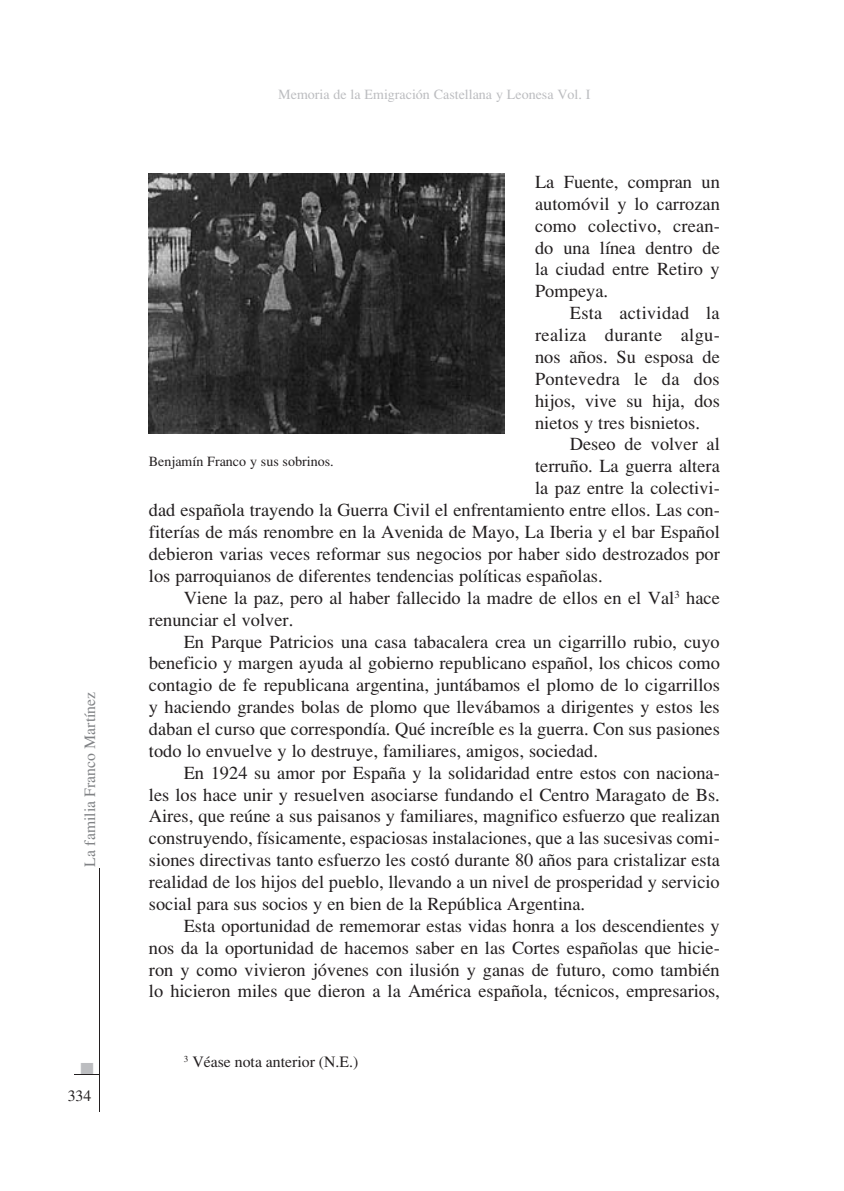
<style>
.page{position:relative;width:844px;height:1191px;background:#fff}
.page>*{position:absolute;margin:0;border:0;box-sizing:border-box;transform-origin:0 0}
.t1{font:18.38px/21.9px "Times";color:#231f20;text-align:justify}
.t2{font:17.5px "Zapf Dingbats ITC";color:#bcbdc0}
.t3{font:15.75px "Times";color:#231f20}
.t4{font:15.75px "Times";color:#808285}
.t5{font:14px "Times";color:#bcbdc0}
.t6{font:14px "Times";color:#231f20}
</style>
<div class="page">
<svg style="left:74px;top:1074px;width:25px;height:1px"></svg>
<hr style="left:99px;top:868px;width:1px;height:243px;background:#231f20">
<img style="left:149px;top:174px;width:355px;height:260px">
<p class="t4" style="left:81px;top:866px;width:176px;rotate:-90deg">La familia Franco Martínez</p>
<p class="t2" style="left:80px;top:1060px;width:15px">■</p>
<p class="t3" style="left:68px;top:1087px;width:25px">334</p>
<p class="t5" style="left:278px;top:86px;width:313px">Memoria de la Emigración Castellana y Leonesa Vol. I</p>
<p class="t1" style="left:535px;top:171px;width:186px">La Fuente, compran un automóvil y lo carrozan como colectivo, crean&shy;do una línea dentro de la ciudad entre Retiro y Pompeya.</p>
<p class="t1" style="left:535px;top:302px;width:186px;text-indent:35px">Esta actividad la realiza durante algu&shy;nos años. Su esposa de Pontevedra le da dos hijos, vive su hija, dos nietos y tres bisnietos.</p>
<p class="t1" style="left:569px;top:433px;width:151px">Deseo de volver al</p>
<p class="t1" style="left:535px;top:455px;width:186px">terruño. La guerra altera</p>
<p class="t1" style="left:535px;top:477px;width:186px">la paz entre la colectivi-</p>
<p class="t1" style="left:149px;top:499px;width:572px">dad española trayendo la Guerra Civil el enfrentamiento entre ellos. Las con-</p>
<p class="t1" style="left:149px;top:521px;width:572px">fiterías de más renombre en la Avenida de Mayo, La Iberia y el bar Español</p>
<p class="t1" style="left:149px;top:543px;width:572px">debieron varias veces reformar sus negocios por haber sido destrozados por</p>
<p class="t1" style="left:149px;top:564px;width:455px">los parroquianos de diferentes tendencias políticas españolas.</p>
<p class="t1" style="left:184px;top:586px;width:537px">Viene la paz, pero al haber fallecido la madre de ellos en el Val<sup>3</sup> hace</p>
<p class="t1" style="left:149px;top:608px;width:146px">renunciar el volver.</p>
<p class="t1" style="left:184px;top:630px;width:537px">En Parque Patricios una casa tabacalera crea un cigarrillo rubio, cuyo</p>
<p class="t1" style="left:149px;top:652px;width:572px">beneficio y margen ayuda al gobierno republicano español, los chicos como</p>
<p class="t1" style="left:149px;top:674px;width:572px">contagio de fe republicana argentina, juntábamos el plomo de lo cigarrillos</p>
<p class="t1" style="left:149px;top:696px;width:572px">y haciendo grandes bolas de plomo que llevábamos a dirigentes y estos les</p>
<p class="t1" style="left:149px;top:718px;width:572px">daban el curso que correspondía. Qué increíble es la guerra. Con sus pasiones</p>
<p class="t1" style="left:149px;top:739px;width:450px">todo lo envuelve y lo destruye, familiares, amigos, sociedad.</p>
<p class="t1" style="left:184px;top:761px;width:537px">En 1924 su amor por España y la solidaridad entre estos con naciona-</p>
<p class="t1" style="left:149px;top:783px;width:572px">les los hace unir y resuelven asociarse fundando el Centro Maragato de Bs.</p>
<p class="t1" style="left:149px;top:805px;width:572px">Aires, que reúne a sus paisanos y familiares, magnifico esfuerzo que realizan</p>
<p class="t1" style="left:149px;top:827px;width:572px">construyendo, físicamente, espaciosas instalaciones, que a las sucesivas comi-</p>
<p class="t1" style="left:149px;top:849px;width:572px">siones directivas tanto esfuerzo les costó durante 80 años para cristalizar esta</p>
<p class="t1" style="left:149px;top:871px;width:572px">realidad de los hijos del pueblo, llevando a un nivel de prosperidad y servicio</p>
<p class="t1" style="left:149px;top:893px;width:437px">social para sus socios y en bien de la República Argentina.</p>
<p class="t1" style="left:184px;top:914px;width:537px">Esta oportunidad de rememorar estas vidas honra a los descendientes y</p>
<p class="t1" style="left:149px;top:936px;width:572px">nos da la oportunidad de hacemos saber en las Cortes españolas que hicie-</p>
<p class="t1" style="left:149px;top:958px;width:572px">ron y como vivieron jóvenes con ilusión y ganas de futuro, como también</p>
<p class="t1" style="left:149px;top:980px;width:572px">lo hicieron miles que dieron a la América española, técnicos, empresarios,</p>
<p class="t6" style="left:149px;top:453px;width:186px">Benjamín Franco y sus sobrinos.</p>
<p class="t3" style="left:184px;top:1052px;width:176px"><sup>3</sup> Véase nota anterior (N.E.)</p>
</div>
